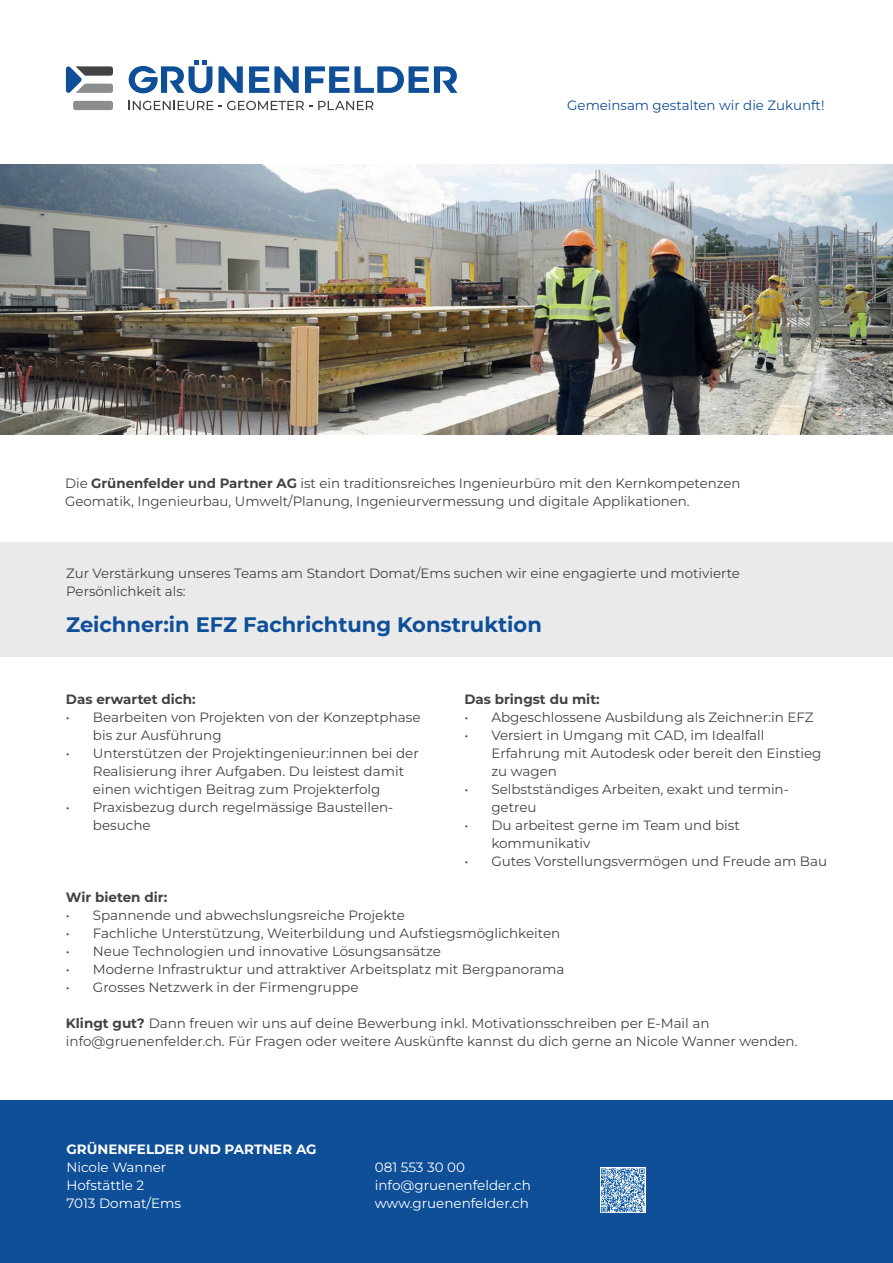
<style>
.page{position:relative;width:893px;height:1263px;background:#fff}
.page>*{position:absolute;margin:0;border:0;box-sizing:border-box;transform-origin:0 0}
.t1{font:700 21px "Montserrat";color:#0e4f98}
.t2{font:13.5px/18px "Montserrat";color:#434346}
.t3{font:13.5px/18px "Montserrat";color:#fff}
.t4{font:700 13.5px "Montserrat";color:#434346}
.t5{font:13.5px "Montserrat";color:#0e4f98}
.t6{font:700 13.5px "Montserrat";color:#fff}
.s1{font-weight:700}
</style>
<div class="page">
<div style="left:0;top:1100px;width:893px;height:163px;background:#0e4f98"></div>
<svg style="left:219px;top:66px;width:24px;height:27px"></svg>
<svg style="left:249px;top:66px;width:50px;height:27px"></svg>
<svg style="left:305px;top:66px;width:152px;height:27px"></svg>
<svg style="left:129px;top:60px;width:83px;height:33px"></svg>
<svg style="left:129px;top:101px;width:183px;height:9px"></svg>
<svg style="left:318px;top:101px;width:55px;height:9px"></svg>
<div style="left:73px;top:101px;width:40px;height:9px;background:#8b8d8f;border-radius:2px"></div>
<svg style="left:66px;top:66px;width:47px;height:27px"></svg>
<img style="left:0;top:164px;width:893px;height:270px">
<svg style="left:600px;top:1168px;width:45px;height:45px"></svg>
<svg style="left:601px;top:1168px;width:44px;height:44px;background:#85abcd"></svg>
<div style="left:0;top:542px;width:893px;height:115px;background:#eaeaea"></div>
<p class="t5" style="left:567px;top:96px;width:259px">Gemeinsam gestalten wir die Zukunft!</p>
<p class="t2" style="left:65px;top:474px;width:677px">Die <span class="s1">Grünenfelder und Partner AG</span> ist ein traditionsreiches Ingenieurbüro mit den Kernkompetenzen<br>Geomatik, Ingenieurbau, Umwelt/Planung, Ingenieurvermessung und digitale Applikationen.</p>
<p class="t2" style="left:66px;top:564px;width:675px">Zur Verstärkung unseres Teams am Standort Domat/Ems suchen wir eine engagierte und motivierte<br>Persönlichkeit als:</p>
<h1 class="t1" style="left:66px;top:611px;width:477px">Zeichner:in EFZ Fachrichtung Konstruktion</h1>
<p class="t4" style="left:66px;top:690px;width:131px">Das erwartet dich:</p>
<p class="t2" style="left:93px;top:708px;width:329px;text-indent:-27px">• Bearbeiten von Projekten von der Konzeptphase bis zur Ausführung</p>
<p class="t2" style="left:93px;top:744px;width:327px;text-indent:-27px">• Unterstützen der Projektingenieur:innen bei der<br>Realisierung ihrer Aufgaben. Du leistest damit einen wichtigen Beitrag zum Projekterfolg</p>
<p class="t2" style="left:93px;top:798px;width:302px;text-indent:-27px">• Praxisbezug durch regelmässige Baustellen&shy;besuche</p>
<p class="t4" style="left:464px;top:690px;width:137px">Das bringst du mit:</p>
<p class="t2" style="left:464px;top:708px;width:351px">• Abgeschlossene Ausbildung als Zeichner:in EFZ</p>
<p class="t2" style="left:491px;top:726px;width:332px;text-indent:-27px">• Versiert in Umgang mit CAD, im Idealfall<br>Erfahrung mit Autodesk oder bereit den Einstieg zu wagen</p>
<p class="t2" style="left:491px;top:780px;width:299px;text-indent:-27px">• Selbstständiges Arbeiten, exakt und termin&shy;getreu</p>
<p class="t2" style="left:491px;top:816px;width:250px;text-indent:-27px">• Du arbeitest gerne im Team und bist kommunikativ</p>
<p class="t2" style="left:464px;top:852px;width:364px">• Gutes Vorstellungsvermögen und Freude am Bau</p>
<p class="t4" style="left:66px;top:888px;width:103px">Wir bieten dir:</p>
<p class="t2" style="left:66px;top:906px;width:341px">• Spannende und abwechslungsreiche Projekte</p>
<p class="t2" style="left:66px;top:924px;width:496px">• Fachliche Unterstützung, Weiterbildung und Aufstiegsmöglichkeiten</p>
<p class="t2" style="left:66px;top:942px;width:377px">• Neue Technologien und innovative Lösungsansätze</p>
<p class="t2" style="left:66px;top:960px;width:500px">• Moderne Infrastruktur und attraktiver Arbeitsplatz mit Bergpanorama</p>
<p class="t2" style="left:66px;top:978px;width:294px">• Grosses Netzwerk in der Firmengruppe</p>
<p class="t2" style="left:66px;top:1014px;width:733px"><span class="s1">Klingt gut?</span> Dann freuen wir uns auf deine Bewerbung inkl. Motivationsschreiben per E-Mail an info@gruenenfelder.ch. Für Fragen oder weitere Auskünfte kannst du dich gerne an Nicole Wanner wenden.</p>
<p class="t6" style="left:66px;top:1140px;width:252px">GRÜNENFELDER UND PARTNER AG</p>
<p class="t3" style="left:66px;top:1158px;width:116px">Nicole Wanner<br>Hofstättle 2<br>7013 Domat/Ems</p>
<p class="t3" style="left:375px;top:1158px;width:158px">081 553 30 00 info@gruenenfelder.ch www.gruenenfelder.ch</p>
</div>
